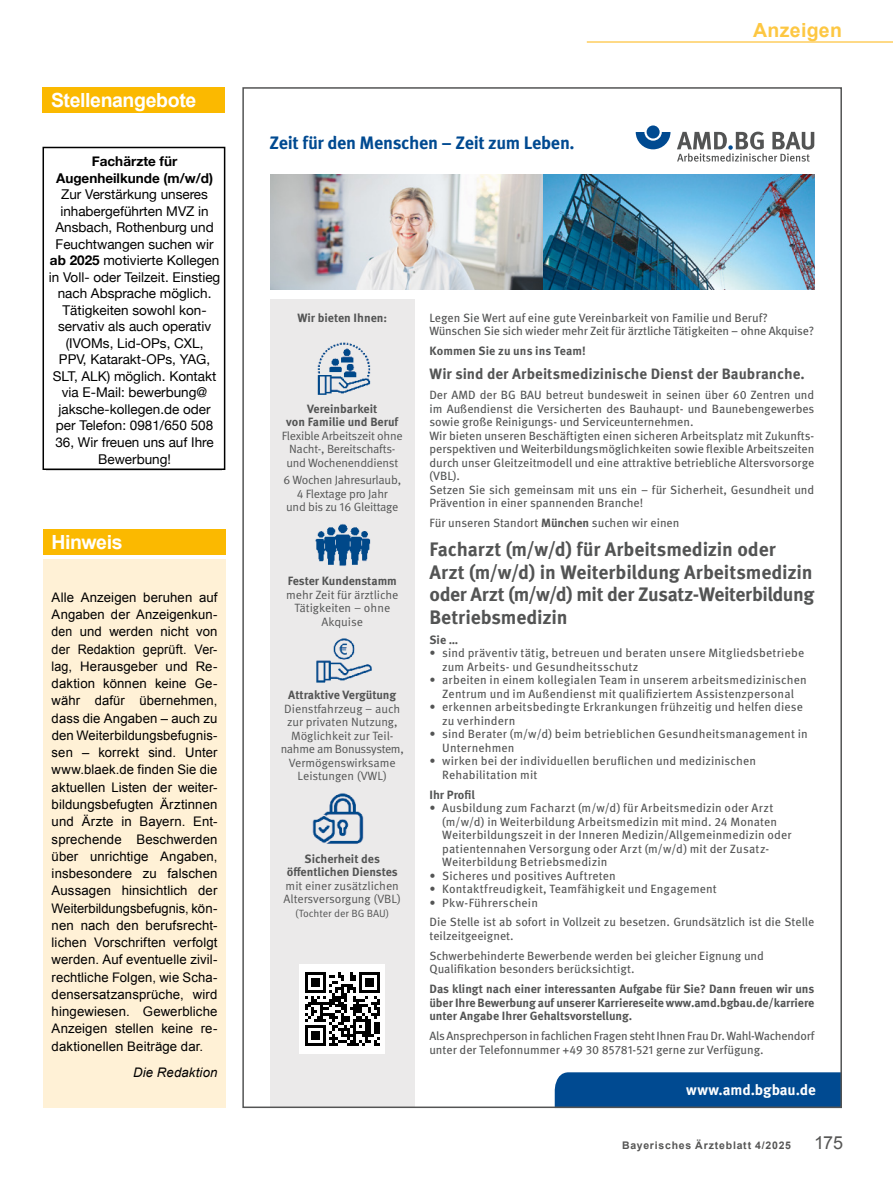
<style>
.page{position:relative;width:893px;height:1191px;background:#fff}
.page>*{position:absolute;margin:0;border:0;box-sizing:border-box;transform-origin:0 0}
.t1{font:700 19.5px/22.5px "Meta Pro";letter-spacing:-.01em;color:#535454}
.t2{font:700 19.5px "Arial";letter-spacing:-.02em;color:#fff}
.t3{font:700 19.5px "Arial";letter-spacing:.015em;color:#fdc742}
.t4{font:700 18px "Meta Pro";letter-spacing:-.02em;color:#004a91}
.t5{font:18px "Arial";color:#565655}
.t6{font:700 15px "Meta Pro";color:#535454}
.t7{font:700 15px "Meta Pro";letter-spacing:-.01em;color:#fff}
.t8{font:13.5px/16.5px "Helvetica Neue";color:#000;text-align:center}
.t9{font:700 13.5px/16.5px "Helvetica Neue";color:#000;text-align:center}
.t10{font:13.2px/17.2px "Arial";letter-spacing:.01em;color:#000;text-align:justify}
.t11{font:italic 13.2px "Arial";letter-spacing:.01em;color:#000}
.t12{font:12px/13.5px "Meta Pro";color:#535454}
.t13{font:700 12px/13.5px "Meta Pro";color:#535454;text-align:center}
.t14{font:12px/13.5px "Meta Pro";letter-spacing:-.01em;color:#535454;text-align:center}
.t15{font:12px/13.5px "Meta Pro";letter-spacing:-.02em;color:#535454}
.t16{font:700 10.5px "Arial";letter-spacing:.07em;color:#565655}
.t17{font:10.5px "Meta Pro";color:#535454}
.s1{font-weight:700}
</style>
<div class="page">
<hr style="left:587px;top:41px;width:306px;height:2px;background:#fece5f">
<div style="left:43px;top:87px;width:182px;height:26px;background:#fbb900"></div>
<img style="left:542px;top:174px;width:272px;height:116px">
<div style="left:555px;top:1072px;width:284px;height:33px;background:#004a91"></div>
<div style="left:270px;top:300px;width:145px;height:808px;background:#ebeaea"></div>
<img style="left:317px;top:342px;width:54px;height:53px">
<img style="left:315px;top:524px;width:56px;height:42px">
<img style="left:316px;top:638px;width:56px;height:45px">
<img style="left:313px;top:793px;width:51px;height:51px">
<svg style="left:636px;top:125px;width:34px;height:24px"></svg>
<svg style="left:677px;top:132px;width:137px;height:30px"></svg>
<img style="left:270px;top:174px;width:272px;height:116px">
<div style="left:300px;top:964px;width:85px;height:89px;background:#fff"></div>
<svg style="left:305px;top:972px;width:74px;height:74px"></svg>
<div style="left:43px;top:560px;width:183px;height:548px;background:#fff1d6"></div>
<div style="left:43px;top:529px;width:183px;height:26px;background:#fbb900"></div>
<div style="left:43px;top:147px;width:182px;height:323px;border:2px solid #000"></div>
<h1 class="t2" style="left:51px;top:87px;width:147px">Stellenangebote</h1>
<p class="t9" style="left:56px;top:154px;width:158px">Fachärzte für<br>Augenheilkunde (m/w/d)</p>
<p class="t8" style="left:49px;top:187px;width:173px">Zur Verstärkung unseres inhabergeführten MVZ in<br>Ansbach, Rothenburg und<br>Feuchtwangen suchen wir <span class="s1">ab 2025</span> motivierte Kollegen in Voll- oder Teilzeit. Einstieg nach Absprache möglich.<br>Tätigkeiten sowohl kon&shy;servativ als auch operativ (IVOMs, Lid-OPs, CXL,<br>PPV, Katarakt-OPs, YAG,<br>SLT, ALK) möglich. Kontakt via E-Mail: bewerbung@ jaksche-kollegen.de oder per Telefon: 0981/650 508<br>36, Wir freuen uns auf Ihre<br>Bewerbung!</p>
<h1 class="t2" style="left:52px;top:530px;width:72px">Hinweis</h1>
<p class="t10" style="left:52px;top:589px;width:167px">Alle Anzeigen beruhen auf Angaben der Anzeigenkun&shy;den und werden nicht von der Redaktion geprüft. Ver&shy;lag, Herausgeber und Re&shy;daktion können keine Ge&shy;währ dafür übernehmen, dass die Angaben – auch zu den Weiterbildungsbefugnis&shy;sen – korrekt sind. Unter www.blaek.de finden Sie die aktuellen Listen der weiter&shy;bildungsbefugten Ärztinnen und Ärzte in Bayern. Ent&shy;sprechende Beschwerden über unrichtige Angaben, insbesondere zu falschen Aussagen hinsichtlich der Weiterbildungsbefugnis, kön&shy;nen nach den berufsrecht&shy;lichen Vorschriften verfolgt werden. Auf eventuelle zivil&shy;rechtliche Folgen, wie Scha&shy;densersatzansprüche, wird hingewiesen. Gewerbliche Anzeigen stellen keine re&shy;daktionellen Beiträge dar.</p>
<p class="t11" style="left:133px;top:1063px;width:86px">Die Redaktion</p>
<h2 class="t4" style="left:270px;top:131px;width:307px">Zeit für den Menschen – Zeit zum Leben.</h2>
<h1 class="t3" style="left:753px;top:17px;width:90px">Anzeigen</h1>
<p class="t13" style="left:297px;top:311px;width:91px">Wir bieten Ihnen:</p>
<p class="t13" style="left:286px;top:402px;width:114px">Vereinbarkeit<br>von Familie und Beruf</p>
<p class="t14" style="left:282px;top:429px;width:122px">Flexible Arbeitszeit ohne<br>Nacht-, Bereitschafts&shy;und Wochenenddienst</p>
<p class="t14" style="left:283px;top:474px;width:119px">6 Wochen Jahresurlaub,<br>4 Flextage pro Jahr<br>und bis zu 16 Gleittage</p>
<p class="t13" style="left:288px;top:574px;width:111px">Fester Kundenstamm</p>
<p class="t14" style="left:286px;top:588px;width:114px">mehr Zeit für ärztliche<br>Tätigkeiten – ohne<br>Akquise</p>
<p class="t13" style="left:288px;top:689px;width:110px">Attraktive Vergütung</p>
<p class="t14" style="left:281px;top:702px;width:125px">Dienstfahrzeug – auch zur privaten Nutzung,<br>Möglichkeit zur Teil&shy;nahme am Bonussystem,<br>Vermögenswirksame<br>Leistungen (VWL)</p>
<p class="t13" style="left:287px;top:852px;width:112px">Sicherheit des öffentlichen Dienstes</p>
<p class="t14" style="left:284px;top:879px;width:119px;text-align:left">mit einer zusätzlichen<br>Altersversorgung (VBL)</p>
<p class="t17" style="left:295px;top:906px;width:96px">(Tochter der BG BAU)</p>
<p class="t12" style="left:429px;top:311px;width:386px">Legen Sie Wert auf eine gute Vereinbarkeit von Familie und Beruf?<br>Wünschen Sie sich wieder mehr Zeit für ärztliche Tätigkeiten – ohne Akquise?</p>
<p class="t13" style="left:429px;top:344px;width:158px">Kommen Sie zu uns ins Team!</p>
<p class="t6" style="left:429px;top:365px;width:377px">Wir sind der Arbeitsmedizinische Dienst der Baubranche.</p>
<p class="t12" style="left:429px;top:389px;width:386px">Der AMD der BG BAU betreut bundesweit in seinen über 60 Zentren und im Außendienst die Versicherten des Bauhaupt- und Baunebengewerbes sowie große Reinigungs- und Serviceunternehmen.<br>Wir bieten unseren Beschäftigten einen sicheren Arbeitsplatz mit Zukunfts&shy;perspektiven und Weiterbildungsmöglichkeiten sowie flexible Arbeitszeiten durch unser Gleitzeitmodell und eine attraktive betriebliche Altersvorsorge (VBL).<br>Setzen Sie sich gemeinsam mit uns ein – für Sicherheit, Gesundheit und Prävention in einer spannenden Branche!</p>
<p class="t12" style="left:429px;top:517px;width:251px">Für unseren Standort <span class="s1">München</span> suchen wir einen</p>
<h1 class="t1" style="left:429px;top:539px;width:386px">Facharzt (m/w/d) für Arbeitsmedizin oder Arzt (m/w/d) in Weiterbildung Arbeitsmedizin oder Arzt (m/w/d) mit der Zusatz-Weiterbildung Betriebsmedizin</h1>
<p class="t13" style="left:429px;top:633px;width:30px">Sie …</p>
<p class="t12" style="left:442px;top:646px;width:363px;text-indent:-13px">• sind präventiv tätig, betreuen und beraten unsere Mitgliedsbetriebe zum Arbeits- und Gesundheitsschutz</p>
<p class="t12" style="left:429px;top:673px;width:379px;text-align:center">• arbeiten in einem kollegialen Team in unserem arbeitsmedizinischen<br>Zentrum und im Außendienst mit qualifiziertem Assistenzpersonal</p>
<p class="t12" style="left:442px;top:700px;width:362px;text-indent:-13px">• erkennen arbeitsbedingte Erkrankungen frühzeitig und helfen diese zu verhindern</p>
<p class="t12" style="left:442px;top:727px;width:367px;text-indent:-13px">• sind Berater (m/w/d) beim betrieblichen Gesundheitsmanagement in<br>Unternehmen</p>
<p class="t12" style="left:442px;top:754px;width:315px;text-indent:-13px">• wirken bei der individuellen beruflichen und medizinischen<br>Rehabilitation mit</p>
<p class="t13" style="left:429px;top:788px;width:47px">Ihr Profil</p>
<p class="t12" style="left:442px;top:801px;width:351px;text-indent:-13px">• Ausbildung zum Facharzt (m/w/d) für Arbeitsmedizin oder Arzt (m/w/d) in Weiterbildung Arbeitsmedizin mit mind. 24 Monaten Weiterbildungszeit in der Inneren Medizin/Allgemeinmedizin oder patientennahen Versorgung oder Arzt (m/w/d) mit der Zusatz-Weiterbildung Betriebsmedizin</p>
<p class="t12" style="left:429px;top:869px;width:188px">• Sicheres und positives Auftreten</p>
<p class="t12" style="left:429px;top:882px;width:289px">• Kontaktfreudigkeit, Teamfähigkeit und Engagement</p>
<p class="t12" style="left:429px;top:893px;width:386px;line-height:19.8px">• Pkw-Führerschein<br>Die Stelle ist ab sofort in Vollzeit zu besetzen. Grundsätzlich ist die Stelle</p>
<p class="t12" style="left:429px;top:926px;width:336px;line-height:20px">teilzeitgeeignet.<br>Schwerbehinderte Bewerbende werden bei gleicher Eignung und</p>
<p class="t12" style="left:429px;top:962px;width:207px">Qualifikation besonders berücksichtigt.</p>
<p class="t13" style="left:429px;top:982px;width:386px;text-align:justify">Das klingt nach einer interessanten Aufgabe für Sie? Dann freuen wir uns über Ihre Bewerbung auf unserer Karriereseite www.amd.bgbau.de/karriere unter Angabe Ihrer Gehaltsvorstellung.</p>
<p class="t15" style="left:429px;top:1029px;width:386px">Als Ansprechperson in fachlichen Fragen steht Ihnen Frau Dr. Wahl-Wachendorf unter der Telefonnummer +49 30 85781-521 gerne zur Verfügung.</p>
<p class="t7" style="left:686px;top:1080px;width:131px">www.amd.bgbau.de</p>
<p class="t16" style="left:622px;top:1138px;width:170px">Bayerisches Ärzteblatt 4/2025</p>
<h2 class="t5" style="left:814px;top:1130px;width:30px">175</h2>
</div>
